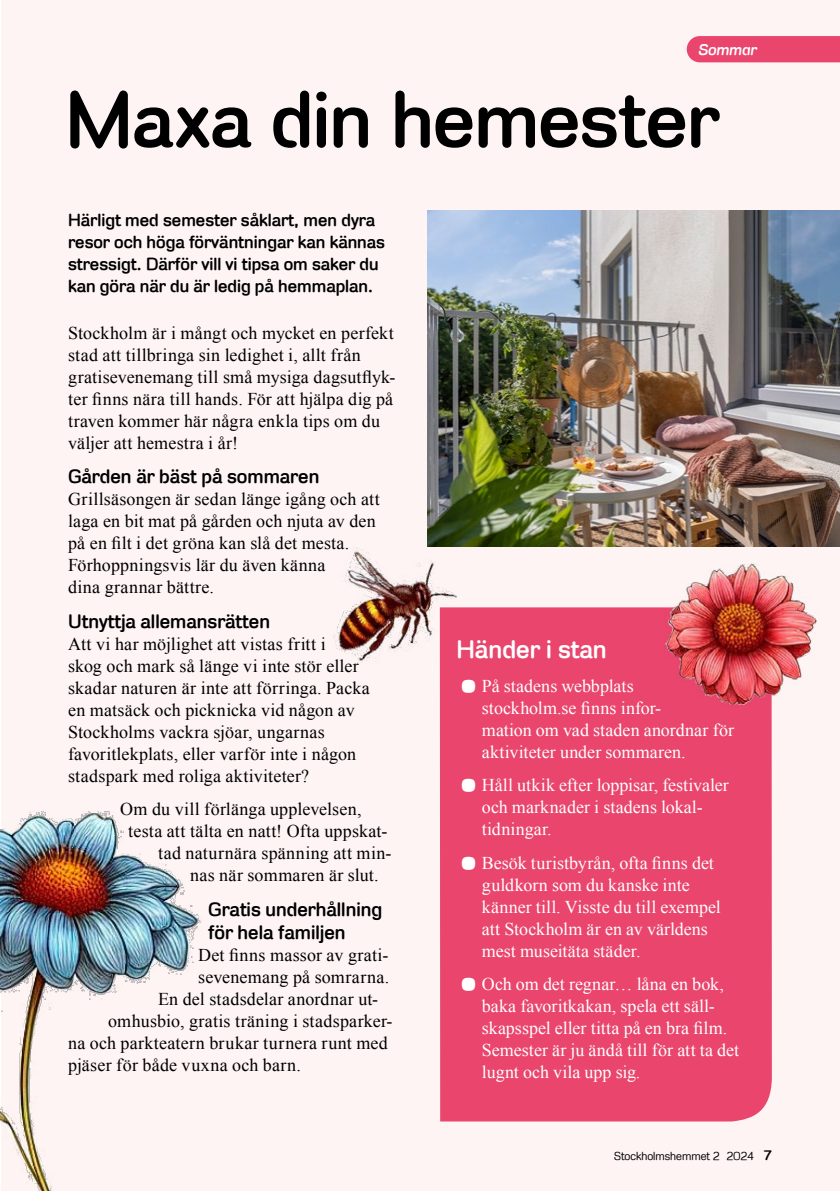
<style>
.page{position:relative;width:840px;height:1191px;background:#fff}
.page>*{position:absolute;margin:0;border:0;box-sizing:border-box;transform-origin:0 0}
.H1_rubrik{font:700 80.6px "Stockholm Runt";letter-spacing:-.015em;color:#000}
.t1{font:700 26px "Stockholm Runt";color:#fff}
.t2{font:700 20px/23px "Stockholm Runt";color:#000}
.P_ingress_2023{font:18px/22px "Times New Roman";letter-spacing:.015em;color:#000}
.t3{font:18px/22px "Times New Roman";color:#fff}
.P_ingress_2023-2{font:700 18px/22px "Stockholm Runt";color:#000}
.t4{font:italic 700 16px "Stockholm Runt";letter-spacing:-.005em;color:#fff}
.t5{font:12px "Stockholm Runt";color:#000}
.s1{font-family:"Stockholm Runt";font-weight:700;font-size:40px}
.s2{font-weight:700;font-size:14px}
</style>
<div class="page">
<div style="left:1px;top:0;width:838px;height:1191px;background:#fef4f4"></div>
<img style="left:427px;top:210px;width:412px;height:336px">
<div style="left:439px;top:607px;width:332px;height:514px;background:#e9456d"></div>
<img style="left:664px;top:564px;width:153px;height:145px">
<img style="left:0;top:811px;width:201px;height:380px">
<img style="left:333px;top:529px;width:133px;height:160px">
<div style="left:686px;top:36px;width:153px;height:26px;background:#e9456d"></div>
<p class="t4" style="left:698px;top:41px;width:60px">Sommar</p>
<p class="H1_rubrik" style="left:65px;top:73px;width:654px">Maxa din hemester</p>
<p class="P_ingress_2023-2" style="left:68px;top:209px;width:318px">Härligt med semester såklart, men dyra resor och höga förväntningar kan kännas stressigt. Därför vill vi tipsa om saker du kan göra när du är ledig på hemmaplan.</p>
<p class="P_ingress_2023" style="left:68px;top:322px;width:328px">Stockholm är i mångt och mycket en perfekt stad att tillbringa sin ledighet i, allt från gratisevenemang till små mysiga dagsutflyk&shy;ter finns nära till hands. För att hjälpa dig på traven kommer här några enkla tips om du väljer att hemestra i år!</p>
<h2 class="t2" style="left:68px;top:465px;width:252px">Gården är bäst på sommaren</h2>
<p class="P_ingress_2023" style="left:68px;top:488px;width:313px">Grillsäsongen är sedan länge igång och att laga en bit mat på gården och njuta av den på en filt i det gröna kan slå det mesta.<br>Förhoppningsvis lär du även känna<br>dina grannar bättre.</p>
<h2 class="t2" style="left:68px;top:609px;width:203px">Utnyttja allemansrätten</h2>
<p class="P_ingress_2023" style="left:68px;top:632px;width:303px">Att vi har möjlighet att vistas fritt i<br>skog och mark så länge vi inte stör eller skadar naturen är inte att förringa. Packa en matsäck och picknicka vid någon av Stockholms vackra sjöar, ungarnas favoritlekplats, eller varför inte i någon stadspark med roliga aktiviteter?</p>
<p class="P_ingress_2023" style="left:120px;top:798px;width:243px">Om du vill förlänga upplevelsen,</p>
<p class="P_ingress_2023" style="left:128px;top:820px;width:260px">testa att tälta en natt! Ofta uppskat-</p>
<p class="P_ingress_2023" style="left:158px;top:842px;width:235px">tad naturnära spänning att min-</p>
<p class="P_ingress_2023" style="left:190px;top:864px;width:190px">nas när sommaren är slut.</p>
<h2 class="t2" style="left:208px;top:897px;width:175px">Gratis underhållning för hela familjen</h2>
<p class="P_ingress_2023" style="left:198px;top:943px;width:192px">Det finns massor av grati-</p>
<p class="P_ingress_2023" style="left:198px;top:965px;width:192px">sevenemang på somrarna.</p>
<p class="P_ingress_2023" style="left:158px;top:987px;width:221px">En del stadsdelar anordnar ut-</p>
<p class="P_ingress_2023" style="left:108px;top:1009px;width:285px">omhusbio, gratis träning i stadsparker-</p>
<p class="P_ingress_2023" style="left:68px;top:1031px;width:321px">na och parkteatern brukar turnera runt med</p>
<p class="P_ingress_2023" style="left:68px;top:1053px;width:234px">pjäser för både vuxna och barn.</p>
<h2 class="t1" style="left:456px;top:634px;width:152px">Händer i stan</h2>
<p class="t3" style="left:481px;top:674px;width:253px;text-indent:-23px"><span class="s1">•</span> På stadens webbplats<br>stockholm.se finns infor-<br>mation om vad staden anordnar för aktiviteter under sommaren.</p>
<p class="t3" style="left:481px;top:774px;width:248px;text-indent:-23px"><span class="s1">•</span> Håll utkik efter loppisar, festivaler och marknader i stadens lokal&shy;tidningar.</p>
<p class="t3" style="left:481px;top:851px;width:240px;text-indent:-23px"><span class="s1">•</span> Besök turistbyrån, ofta finns det guldkorn som du kanske inte känner till. Visste du till exempel att Stockholm är en av världens mest museitäta städer.</p>
<p class="t3" style="left:481px;top:972px;width:258px;text-indent:-23px"><span class="s1">•</span> Och om det regnar… låna en bok, baka favoritkakan, spela ett säll&shy;skapsspel eller titta på en bra film.<br>Semester är ju ändå till för att ta det lugnt och vila upp sig.</p>
<p class="t5" style="left:614px;top:1148px;width:159px">Stockholmshemmet 2 2024 <span class="s2">7</span></p>
</div>
